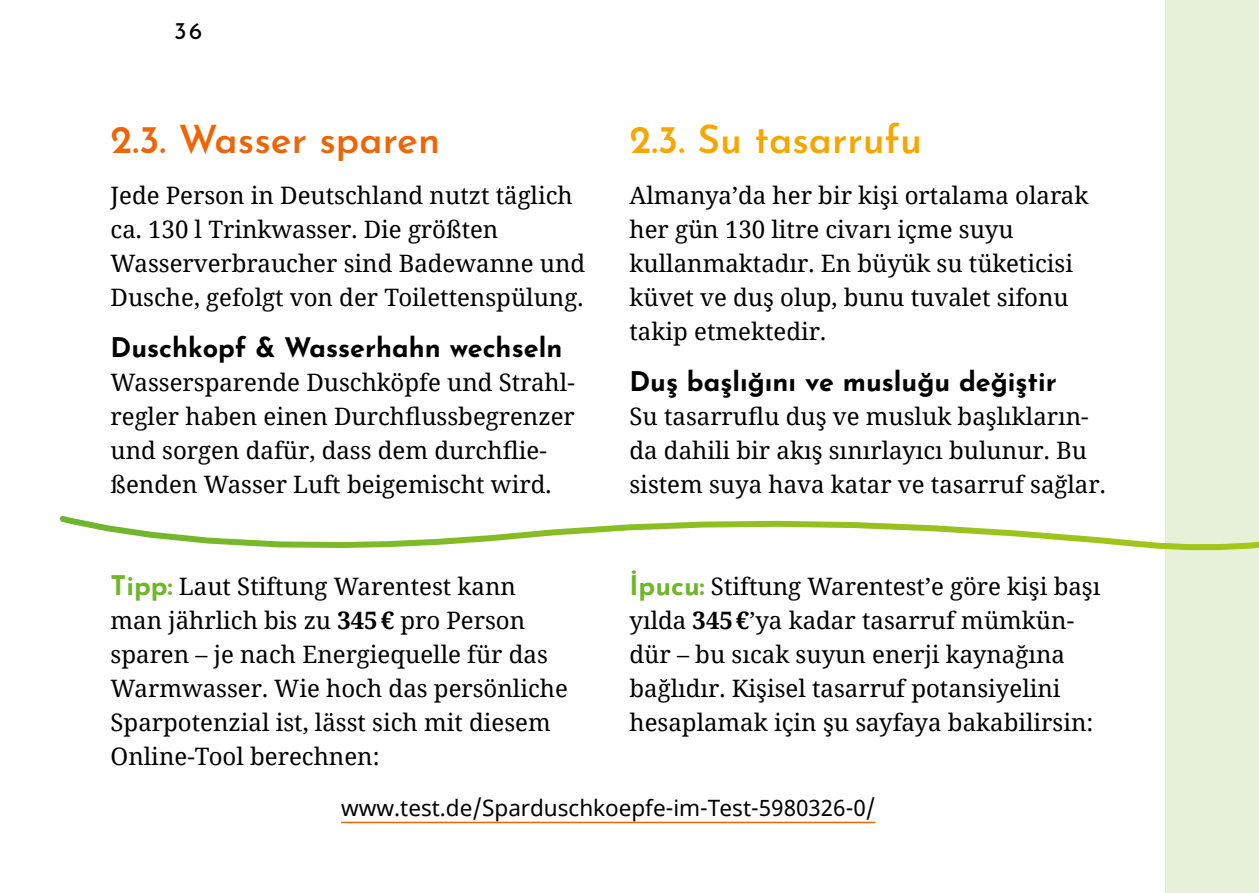
<style>
.page{position:relative;width:1259px;height:893px;background:#fff}
.page>*{position:absolute;margin:0;border:0;box-sizing:border-box;transform-origin:0 0}
.t1{font:600 39px "Josefin Sans";color:#ec6608}
.t2{font:600 39px "Josefin Sans";color:#f7a600}
.t3{font:700 27px "Josefin Sans";color:#000}
.t4{font:24px/33.9px "Noto Serif";color:#000}
.t5{font:24px "Josefin Sans";color:#000}
.t6{font:22.5px "Noto Sans";color:#000}
.s1{font-family:"Josefin Sans";font-weight:700;font-size:27px;color:#70b62c}
.s2{font-weight:700}
</style>
<div class="page">
<div style="left:1165px;top:0;width:94px;height:893px;background:#e7f1da"></div>
<hr style="left:341px;top:822px;width:534px;height:1px;background:#ec6608">
<svg style="left:59px;top:516px;width:1200px;height:35px"></svg>
<p class="t5" style="left:174px;top:10px;width:30px">36</p>
<h1 class="t1" style="left:111px;top:106px;width:331px">2.3. Wasser sparen</h1>
<p class="t4" style="left:111px;top:178px;width:476px">Jede Person in Deutschland nutzt täglich ca. 130 l Trinkwasser. Die größten Wasserverbraucher sind Badewanne und Dusche, gefolgt von der Toilettenspülung.</p>
<p class="t3" style="left:111px;top:324px;width:453px">Duschkopf &amp; Wasserhahn wechseln</p>
<p class="t4" style="left:111px;top:365px;width:466px">Wassersparende Duschköpfe und Strahl&shy;regler haben einen Durchflussbegrenzer und sorgen dafür, dass dem durchflie&shy;ßenden Wasser Luft beigemischt wird.</p>
<p class="t4" style="left:111px;top:569px;width:459px"><span class="s1">Tipp:</span> Laut Stiftung Warentest kann man jährlich bis zu <span class="s2">345€</span> pro Person sparen – je nach Energiequelle für das Warmwasser. Wie hoch das persönliche Sparpotenzial ist, lässt sich mit diesem Online-Tool berechnen:</p>
<h1 class="t2" style="left:629px;top:106px;width:294px">2.3. Su tasarrufu</h1>
<p class="t4" style="left:629px;top:178px;width:460px">Almanya’da her bir kişi ortalama olarak her gün 130 litre civarı içme suyu kullanmaktadır. En büyük su tüketicisi küvet ve duş olup, bunu tuvalet sifonu takip etmektedir.</p>
<p class="t3" style="left:629px;top:358px;width:429px">Duş başlığını ve musluğu değiştir</p>
<p class="t4" style="left:629px;top:399px;width:478px">Su tasarruflu duş ve musluk başlıkların&shy;da dahili bir akış sınırlayıcı bulunur. Bu sistem suya hava katar ve tasarruf sağlar.</p>
<p class="t4" style="left:629px;top:569px;width:472px"><span class="s1">İpucu:</span> Stiftung Warentest’e göre kişi başı yılda <span class="s2">345€</span>’ya kadar tasarruf mümkün&shy;dür – bu sıcak suyun enerji kaynağına bağlıdır. Kişisel tasarruf potansiyelini hesaplamak için şu sayfaya bakabilirsin:</p>
<p class="t6" style="left:341px;top:793px;width:536px">www.test.de/Sparduschkoepfe-im-Test-5980326-0/</p>
</div>
